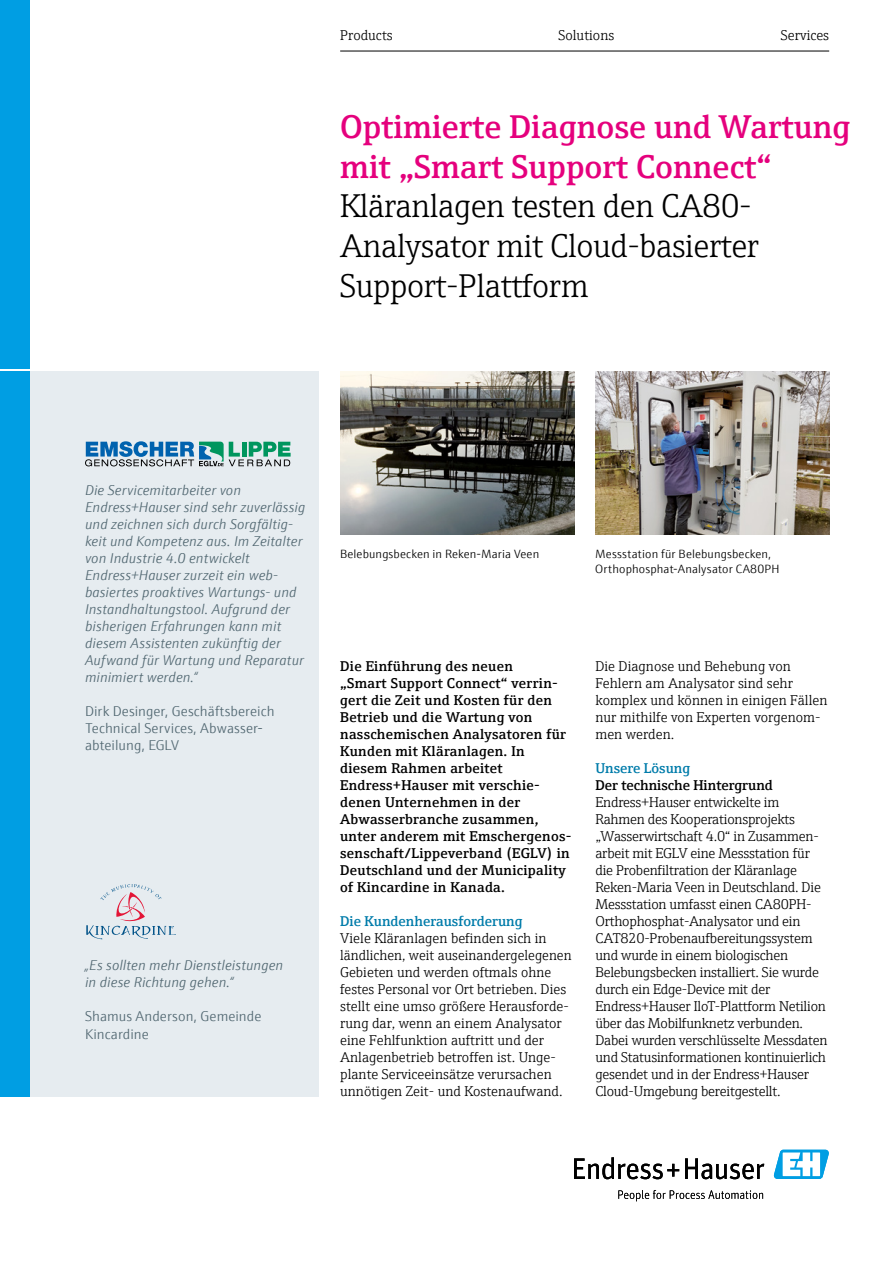
<style>
.page{position:relative;width:893px;height:1263px;background:#fff}
.page>*{position:absolute;margin:0;border:0;box-sizing:border-box;transform-origin:0 0}
.Brochure_Title_Subhe{font:300 33px/39.6px "E+H Serif";letter-spacing:-.015em;color:#000}
.Brochure_Title_Headl{font:600 33px/39.6px "E+H Serif";color:#e5007d}
.General_Copy_Accent{font:300 14.25px/17px "E+H Serif";letter-spacing:-.015em;color:#000}
.General_Legend{font:italic 300 14.25px/17px "E+H Sans";color:#516771}
.General_Copy_Accent-2{font:600 14.25px/17px "E+H Serif";letter-spacing:.02em;color:#000}
.General_Legend-2{font:300 14.25px/17px "E+H Sans";letter-spacing:.005em;color:#516771}
.General_Copy_Accent-3{font:600 14.25px "E+H Serif";color:#000}
.General_Copy_Accent-4{font:600 14.25px "E+H Serif";color:#007caa}
.General_Legend-3{font:300 12px/15px "E+H Sans";letter-spacing:.015em;color:#000}
.s1{font-weight:600;color:#007caa}
</style>
<div class="page">
<hr style="left:340px;top:51px;width:489px;height:1px;background:#000">
<div style="left:0;top:0;width:30px;height:369px;background:#009ee3"></div>
<svg style="left:574px;top:1157px;width:105px;height:22px"></svg>
<svg style="left:685px;top:1158px;width:79px;height:21px"></svg>
<svg style="left:618px;top:1190px;width:145px;height:11px"></svg>
<svg style="left:773px;top:1150px;width:56px;height:29px"></svg>
<div style="left:30px;top:371px;width:289px;height:725px;background:#e6ecf0"></div>
<div style="left:0;top:371px;width:30px;height:725px;background:#009ee3"></div>
<svg style="left:85px;top:441px;width:206px;height:25px"></svg>
<svg style="left:86px;top:884px;width:90px;height:55px"></svg>
<img style="left:340px;top:371px;width:234px;height:164px">
<img style="left:595px;top:371px;width:234px;height:164px">
<p class="General_Copy_Accent" style="left:340px;top:25px;width:54px">Products</p>
<p class="General_Copy_Accent" style="left:558px;top:25px;width:57px">Solutions</p>
<p class="General_Copy_Accent" style="left:781px;top:25px;width:50px">Services</p>
<p class="Brochure_Title_Headl" style="left:340px;top:104px;width:512px">Optimierte Diagnose und Wartung mit „Smart Support Connect“</p>
<p class="Brochure_Title_Subhe" style="left:340px;top:184px;width:420px">Kläranlagen testen den CA80-<br>Analysator mit Cloud-basierter<br>Support-Plattform</p>
<p class="General_Legend" style="left:85px;top:480px;width:222px">Die Servicemitarbeiter von Endress+Hauser sind sehr zuverlässig und zeichnen sich durch Sorgfältig&shy;keit und Kompetenz aus. Im Zeitalter von Industrie 4.0 entwickelt Endress+Hauser zurzeit ein web&shy;basiertes proaktives Wartungs- und Instandhaltungstool. Aufgrund der bisherigen Erfahrungen kann mit diesem Assistenten zukünftig der Aufwand für Wartung und Reparatur minimiert werden.“</p>
<p class="General_Legend-2" style="left:85px;top:701px;width:191px">Dirk Desinger, Geschäftsbereich<br>Technical Services, Abwasser&shy;abteilung, EGLV</p>
<p class="General_Legend" style="left:85px;top:956px;width:200px">„Es sollten mehr Dienstleistungen in diese Richtung gehen.“</p>
<p class="General_Legend-2" style="left:85px;top:1007px;width:178px">Shamus Anderson, Gemeinde<br>Kincardine</p>
<p class="General_Legend-3" style="left:340px;top:545px;width:201px">Belebungsbecken in Reken-Maria Veen</p>
<p class="General_Legend-3" style="left:595px;top:545px;width:186px">Messstation für Belebungsbecken,<br>Orthophosphat-Analysator CA80PH</p>
<p class="General_Copy_Accent-2" style="left:340px;top:657px;width:233px">Die Einführung des neuen<br>„Smart Support Connect“ verrin&shy;gert die Zeit und Kosten für den<br>Betrieb und die Wartung von nasschemischen Analysatoren für<br>Kunden mit Kläranlagen. In diesem Rahmen arbeitet<br>Endress+Hauser mit verschie&shy;denen Unternehmen in der<br>Abwasserbranche zusammen, unter anderem mit Emschergenos&shy;senschaft/Lippeverband (EGLV) in<br>Deutschland und der Municipality of Kincardine in Kanada.</p>
<p class="General_Copy_Accent" style="left:340px;top:912px;width:233px"><span class="s1">Die Kundenherausforderung<br></span>Viele Kläranlagen befinden sich in ländlichen, weit auseinandergelegenen Gebieten und werden oftmals ohne festes Personal vor Ort betrieben. Dies stellt eine umso größere Herausforde&shy;rung dar, wenn an einem Analysator eine Fehlfunktion auftritt und der Anlagenbetrieb betroffen ist. Unge&shy;plante Serviceeinsätze verursachen unnötigen Zeit- und Kostenaufwand.</p>
<p class="General_Copy_Accent" style="left:595px;top:657px;width:234px">Die Diagnose und Behebung von<br>Fehlern am Analysator sind sehr komplex und können in einigen Fällen nur mithilfe von Experten vorgenom&shy;men werden.</p>
<p class="General_Copy_Accent-4" style="left:595px;top:757px;width:96px">Unsere Lösung</p>
<p class="General_Copy_Accent-3" style="left:595px;top:774px;width:179px">Der technische Hintergrund</p>
<p class="General_Copy_Accent" style="left:595px;top:793px;width:234px">Endress+Hauser entwickelte im Rahmen des Kooperationsprojekts „Wasserwirtschaft 4.0“ in Zusammen&shy;arbeit mit EGLV eine Messstation für die Probenfiltration der Kläranlage Reken-Maria Veen in Deutschland. Die Messstation umfasst einen CA80PH-Orthophosphat-Analysator und ein CAT820-Probenaufbereitungssystem und wurde in einem biologischen Belebungsbecken installiert. Sie wurde durch ein Edge-Device mit der Endress+Hauser IloT-Plattform Netilion über das Mobilfunknetz verbunden.<br>Dabei wurden verschlüsselte Messdaten und Statusinformationen kontinuierlich gesendet und in der Endress+Hauser Cloud-Umgebung bereitgestellt.</p>
</div>
